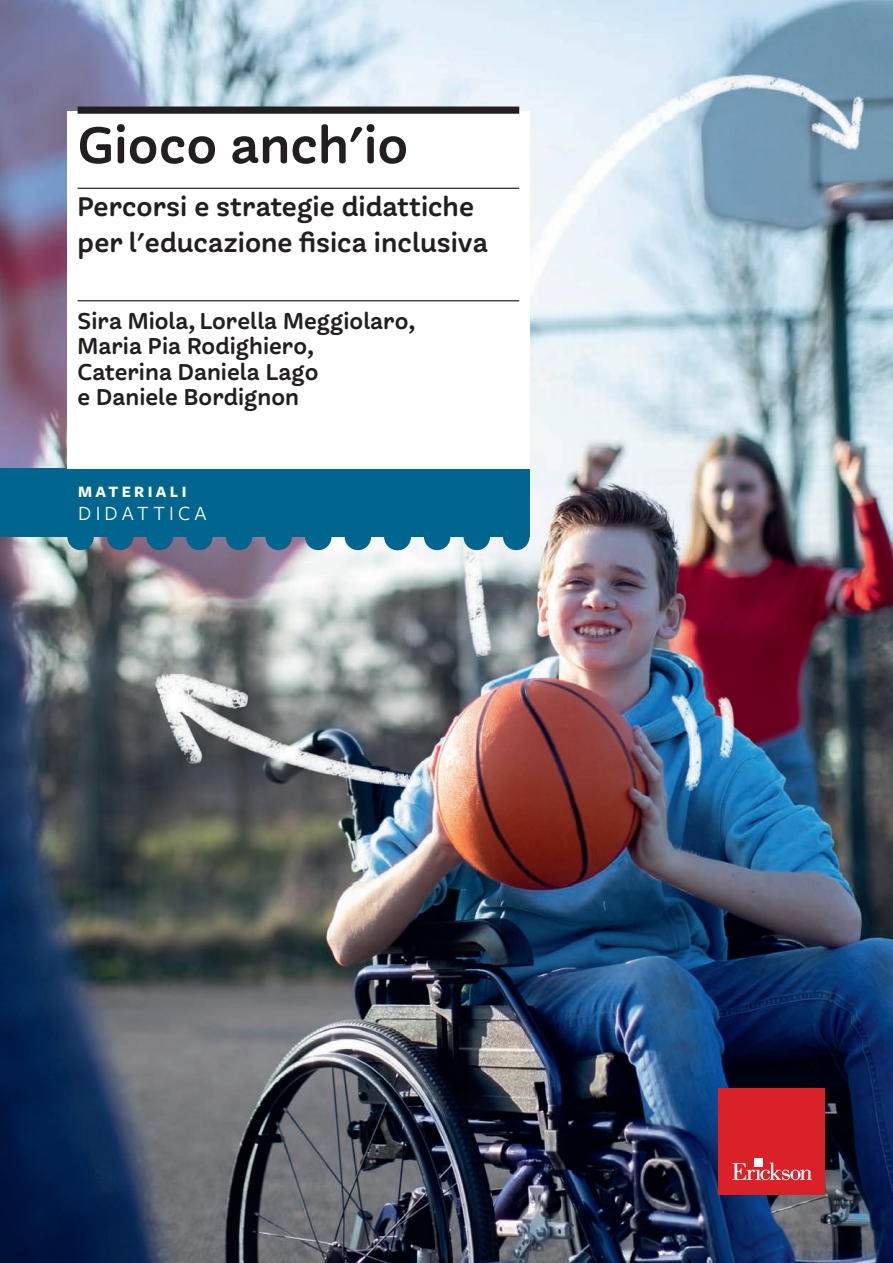
<style>
.page{position:relative;width:893px;height:1263px;background:#fff}
.page>*{position:absolute;margin:0;border:0;box-sizing:border-box;transform-origin:0 0}
.t1{font:57px "Freight Round Pro Semi";color:#231f20}
.t2{font:30px/36px "Freight Round Pro Semi";color:#231f20}
.t3{font:25.5px/25.5px "Freight Round Pro Semi";color:#231f20}
.t4{font:21px "Freight Sans Pro";letter-spacing:.2em;color:#fff}
.t5{font:700 16.5px "Freight Sans Pro";letter-spacing:.2em;color:#fff}
</style>
<div class="page">
<img style="left:0;top:0;width:893px;height:1263px">
<div style="left:0;top:469px;width:529px;height:68px;background:#01668f"></div>
<svg style="left:345px;top:537px;width:26px;height:13px"></svg>
<svg style="left:305px;top:537px;width:26px;height:13px"></svg>
<svg style="left:265px;top:537px;width:27px;height:13px"></svg>
<svg style="left:226px;top:537px;width:26px;height:13px"></svg>
<svg style="left:186px;top:537px;width:27px;height:13px"></svg>
<svg style="left:147px;top:537px;width:26px;height:13px"></svg>
<svg style="left:107px;top:537px;width:26px;height:13px"></svg>
<svg style="left:67px;top:537px;width:27px;height:13px"></svg>
<svg style="left:464px;top:537px;width:26px;height:13px"></svg>
<svg style="left:424px;top:537px;width:26px;height:13px"></svg>
<svg style="left:384px;top:537px;width:27px;height:13px"></svg>
<svg style="left:503px;top:537px;width:26px;height:13px"></svg>
<div style="left:719px;top:1088px;width:106px;height:107px;background:#da2128"></div>
<svg style="left:732px;top:1162px;width:80px;height:18px"></svg>
<div style="left:754px;top:1158px;width:8px;height:9px;background:#fff"></div>
<div style="left:67px;top:111px;width:462px;height:358px;background:#fff"></div>
<div style="left:78px;top:107px;width:441px;height:7px;background:#231f20"></div>
<hr style="left:78px;top:188px;width:441px;height:1px;background:#231f20">
<hr style="left:78px;top:300px;width:441px;height:1px;background:#231f20">
<h1 class="t1" style="left:78px;top:110px;width:332px">Gioco anch'io</h1>
<p class="t2" style="left:78px;top:189px;width:412px">Percorsi e strategie didattiche per l'educazione fisica inclusiva</p>
<p class="t3" style="left:78px;top:308px;width:339px">Sira Miola, Lorella Meggiolaro,<br>Maria Pia Rodighiero,<br>Caterina Daniela Lago<br>e Daniele Bordignon</p>
<p class="t5" style="left:78px;top:480px;width:110px">MATERIALI</p>
<p class="t4" style="left:78px;top:499px;width:130px">DIDATTICA</p>
</div>
